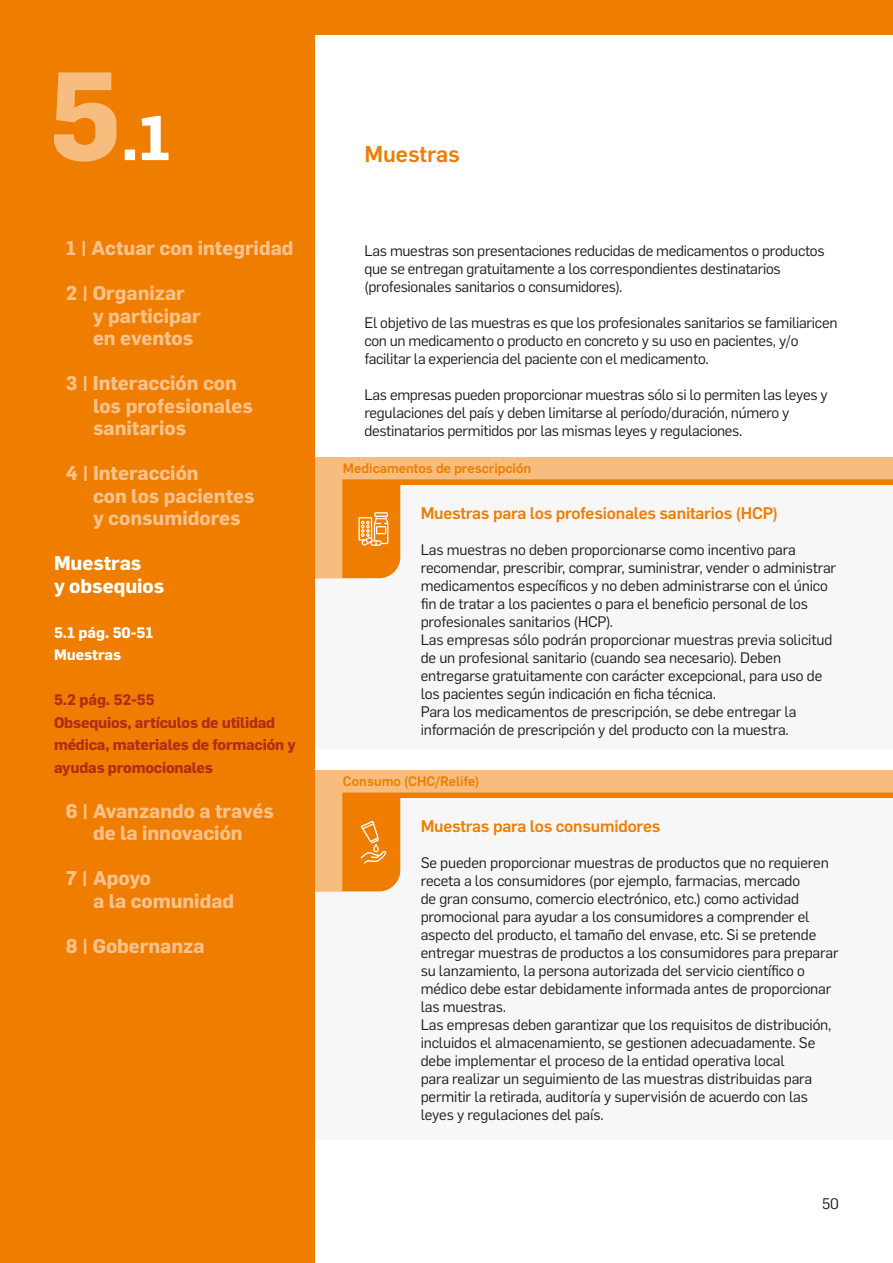
<style>
.page{position:relative;width:893px;height:1263px;background:#fff}
.page>*{position:absolute;margin:0;border:0;box-sizing:border-box;transform-origin:0 0}
.t1{font:500 22.5px "Flama";color:#ef7d00}
.t2{font:700 19.5px/22.5px "Flama";color:#fac28a}
.t3{font:700 19.5px/22.5px "Flama";color:#fff}
.t4{font:500 16.5px "Flama";letter-spacing:-.01em;color:#ef7d00}
.t5{font:15px/18px "Flama";letter-spacing:-.01em;color:#1d1d1b}
.t6{font:700 15px/22.5px "Flama";letter-spacing:-.01em;color:#ae2e17}
.t7{font:700 15px/22.5px "Flama";color:#fff}
.t8{font:500 13.5px "Flama";color:#ef7d00}
</style>
<div class="page">
<div style="left:313px;top:484px;width:580px;height:264px;background:#f7f7f7"></div>
<div style="left:313px;top:797px;width:580px;height:343px;background:#f7f7f7"></div>
<svg style="left:315px;top:457px;width:578px;height:103px"></svg>
<svg style="left:315px;top:770px;width:578px;height:103px"></svg>
<svg style="left:315px;top:471px;width:85px;height:107px;background:#f29b3c"></svg>
<div style="left:0;top:0;width:315px;height:1263px;background:#ef7d00"></div>
<div style="left:0;top:0;width:893px;height:34px;background:#ef7d00"></div>
<svg style="left:315px;top:784px;width:85px;height:107px;background:#f29937"></svg>
<svg style="left:125px;top:116px;width:44px;height:44px"></svg>
<svg style="left:54px;top:72px;width:62px;height:90px"></svg>
<h2 class="t2" style="left:66px;top:236px;width:229px">1 | Actuar con integridad</h2>
<h2 class="t2" style="left:93px;top:281px;width:109px;text-indent:-27px">2 | Organizar<br>y participar en eventos</h2>
<h2 class="t2" style="left:93px;top:371px;width:162px;text-indent:-27px">3 | Interacción con los profesionales sanitarios</h2>
<h2 class="t2" style="left:93px;top:461px;width:163px;text-indent:-27px">4 | Interacción<br>con los pacientes y consumidores</h2>
<h2 class="t3" style="left:54px;top:551px;width:112px">Muestras<br>y obsequios</h2>
<p class="t7" style="left:54px;top:620px;width:101px">5.1 pág. 50-51<br>Muestras</p>
<p class="t6" style="left:54px;top:688px;width:243px">5.2 pág. 52-55<br>Obsequios, artículos de utilidad médica, materiales de formación y ayudas promocionales</p>
<h2 class="t2" style="left:66px;top:799px;width:209px;text-align:center">6 | Avanzando a través de la innovación</h2>
<h2 class="t2" style="left:93px;top:866px;width:143px;text-indent:-27px">7 | Apoyo<br>a la comunidad</h2>
<h2 class="t2" style="left:66px;top:934px;width:140px">8 | Gobernanza</h2>
<h1 class="t1" style="left:364px;top:137px;width:97px">Muestras</h1>
<p class="t5" style="left:364px;top:241px;width:462px">Las muestras son presentaciones reducidas de medicamentos o productos que se entregan gratuitamente a los correspondientes destinatarios (profesionales sanitarios o consumidores).</p>
<p class="t5" style="left:364px;top:313px;width:474px">El objetivo de las muestras es que los profesionales sanitarios se familiaricen con un medicamento o producto en concreto y su uso en pacientes, y/o facilitar la experiencia del paciente con el medicamento.</p>
<p class="t5" style="left:364px;top:385px;width:465px">Las empresas pueden proporcionar muestras sólo si lo permiten las leyes y regulaciones del país y deben limitarse al período/duración, número y destinatarios permitidos por las mismas leyes y regulaciones.</p>
<p class="t8" style="left:343px;top:458px;width:190px">Medicamentos de prescripción</p>
<p class="t4" style="left:421px;top:501px;width:359px">Muestras para los profesionales sanitarios (HCP)</p>
<p class="t5" style="left:421px;top:540px;width:417px">Las muestras no deben proporcionarse como incentivo para recomendar, prescribir, comprar, suministrar, vender o administrar medicamentos específicos y no deben administrarse con el único fin de tratar a los pacientes o para el beneficio personal de los profesionales sanitarios (HCP).<br>Las empresas sólo podrán proporcionar muestras previa solicitud de un profesional sanitario (cuando sea necesario). Deben entregarse gratuitamente con carácter excepcional, para uso de los pacientes según indicación en ficha técnica.<br>Para los medicamentos de prescripción, se debe entregar la información de prescripción y del producto con la muestra.</p>
<p class="t8" style="left:343px;top:771px;width:138px">Consumo (CHC/Relife)</p>
<p class="t4" style="left:421px;top:814px;width:241px">Muestras para los consumidores</p>
<p class="t5" style="left:421px;top:853px;width:419px">Se pueden proporcionar muestras de productos que no requieren receta a los consumidores (por ejemplo, farmacias, mercado<br>de gran consumo, comercio electrónico, etc.) como actividad promocional para ayudar a los consumidores a comprender el aspecto del producto, el tamaño del envase, etc. Si se pretende entregar muestras de productos a los consumidores para preparar su lanzamiento, la persona autorizada del servicio científico o médico debe estar debidamente informada antes de proporcionar las muestras.<br>Las empresas deben garantizar que los requisitos de distribución, incluidos el almacenamiento, se gestionen adecuadamente. Se debe implementar el proceso de la entidad operativa local<br>para realizar un seguimiento de las muestras distribuidas para permitir la retirada, auditoría y supervisión de acuerdo con las leyes y regulaciones del país.</p>
<p class="t5" style="left:822px;top:1194px;width:18px">50</p>
</div>
